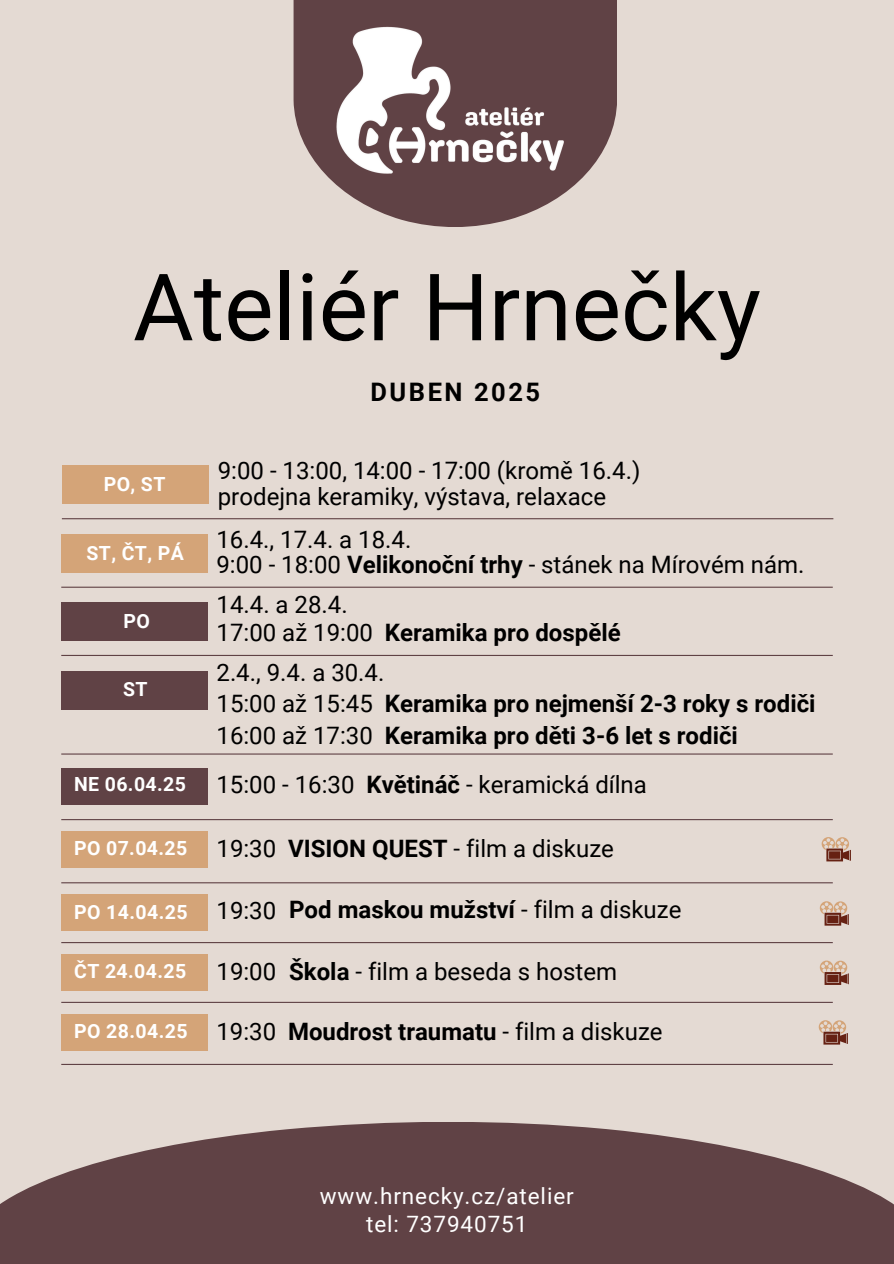
<style>
.page{position:relative;width:894px;height:1264px;background:#fff}
.page>*{position:absolute;margin:0;border:0;box-sizing:border-box;transform-origin:0 0}
.t1{font:93px "Roboto";color:#000}
.t2{font:700 25.5px "Roboto";letter-spacing:.1em;color:#000}
.t3{font:24px/25.8px "Roboto";color:#000}
.t4{font:700 24px/31.5px "Roboto";color:#000}
.t5{font:22.5px "Roboto";letter-spacing:.04em;color:#fff}
.t6{font:700 19.5px "Roboto";letter-spacing:.02em;color:#fff}
.s1{font-weight:700}
.s2{font-weight:400}
</style>
<div class="page">
<div style="left:0;top:0;width:893px;height:1263px;background:#e4dad3"></div>
<hr style="left:61px;top:753px;width:771px;height:1px;background:#604245">
<hr style="left:61px;top:1001px;width:771px;height:1px;background:#604245">
<hr style="left:61px;top:942px;width:771px;height:1px;background:#604245">
<hr style="left:61px;top:1063px;width:771px;height:1px;background:#604245">
<svg style="left:0;top:1122px;width:893px;height:141px;fill:#604245"></svg>
<svg style="left:293px;top:0;width:324px;height:176px;fill:#604245"></svg>
<img style="left:309px;top:0;width:275px;height:227px">
<hr style="left:61px;top:655px;width:771px;height:1px;background:#604245">
<hr style="left:61px;top:586px;width:771px;height:1px;background:#604245">
<div style="left:61px;top:602px;width:147px;height:38px;background:#604245"></div>
<div style="left:61px;top:954px;width:147px;height:36px;background:#d4a478"></div>
<div style="left:61px;top:671px;width:147px;height:38px;background:#604245"></div>
<div style="left:61px;top:831px;width:147px;height:36px;background:#d4a478"></div>
<div style="left:61px;top:1014px;width:147px;height:36px;background:#d4a478"></div>
<div style="left:63px;top:465px;width:146px;height:38px;background:#d4a478"></div>
<svg style="left:819px;top:901px;width:29px;height:24px"></svg>
<svg style="left:818px;top:1020px;width:29px;height:24px"></svg>
<hr style="left:61px;top:819px;width:771px;height:1px;background:#604245">
<div style="left:61px;top:768px;width:147px;height:36px;background:#604245"></div>
<div style="left:61px;top:894px;width:147px;height:36px;background:#d4a478"></div>
<hr style="left:61px;top:882px;width:771px;height:1px;background:#604245">
<svg style="left:821px;top:837px;width:29px;height:24px"></svg>
<svg style="left:819px;top:960px;width:29px;height:24px"></svg>
<hr style="left:62px;top:518px;width:771px;height:1px;background:#604245">
<div style="left:61px;top:534px;width:147px;height:38px;background:#d4a478"></div>
<p class="t1" style="left:133px;top:254px;width:629px">Ateliér Hrnečky</p>
<p class="t6" style="left:104px;top:473px;width:63px">PO, ST</p>
<h3 class="t6" style="left:86px;top:541px;width:99px">ST, ČT, PÁ</h3>
<p class="t6" style="left:123px;top:610px;width:28px">PO</p>
<p class="t6" style="left:123px;top:677px;width:26px">ST</p>
<h3 class="t6" style="left:74px;top:773px;width:113px">NE 06.04.25</h3>
<p class="t6" style="left:74px;top:837px;width:115px">PO 07.04.25</p>
<p class="t6" style="left:74px;top:900px;width:115px">PO 14.04.25</p>
<p class="t6" style="left:74px;top:959px;width:113px">ČT 24.04.25</p>
<p class="t6" style="left:74px;top:1019px;width:115px">PO 28.04.25</p>
<h3 class="t2" style="left:370px;top:377px;width:171px">DUBEN 2025</h3>
<h2 class="t3" style="left:218px;top:457px;width:424px">9:00 - 13:00, 14:00 - 17:00 (kromě 16.4.) prodejna keramiky, výstava, relaxace</h2>
<p class="t3" style="left:216px;top:526px;width:589px">16.4., 17.4. a 18.4.<br>9:00 - 18:00 <span class="s1">Velikonoční trhy</span> - stánek na Mírovém nám.</p>
<h3 class="t3" style="left:216px;top:591px;width:405px;line-height:28.2px">14.4. a 28.4.<br>17:00 až 19:00 <span class="s1">Keramika pro dospělé</span></h3>
<h3 class="t4" style="left:216px;top:656px;width:600px"><span class="s2">2.4., 9.4. a 30.4.<br>15:00 až 15:45</span> Keramika pro nejmenší 2-3 roky s rodiči<br><span class="s2">16:00 až 17:30</span> Keramika pro děti 3-6 let s rodiči</h3>
<h3 class="t3" style="left:216px;top:772px;width:432px">15:00 - 16:30 <span class="s1">Květináč</span> - keramická dílna</h3>
<p class="t3" style="left:216px;top:836px;width:399px">19:30 <span class="s1">VISION QUEST</span> - film a diskuze</p>
<p class="t3" style="left:216px;top:898px;width:61px">19:30</p>
<h3 class="t4" style="left:289px;top:894px;width:393px">Pod maskou mužství <span class="s2">- film a diskuze</span></h3>
<p class="t3" style="left:289px;top:958px;width:329px"><span class="s1">Škola</span> - film a beseda s hostem</p>
<p class="t3" style="left:216px;top:958px;width:61px">19:00</p>
<h1 class="t3" style="left:216px;top:1018px;width:447px">19:30 <span class="s1">Moudrost traumatu</span> - film a diskuze</h1>
<p class="t5" style="left:320px;top:1183px;width:255px">www.hrnecky.cz/atelier</p>
<p class="t5" style="left:366px;top:1211px;width:163px">tel: 737940751</p>
</div>
